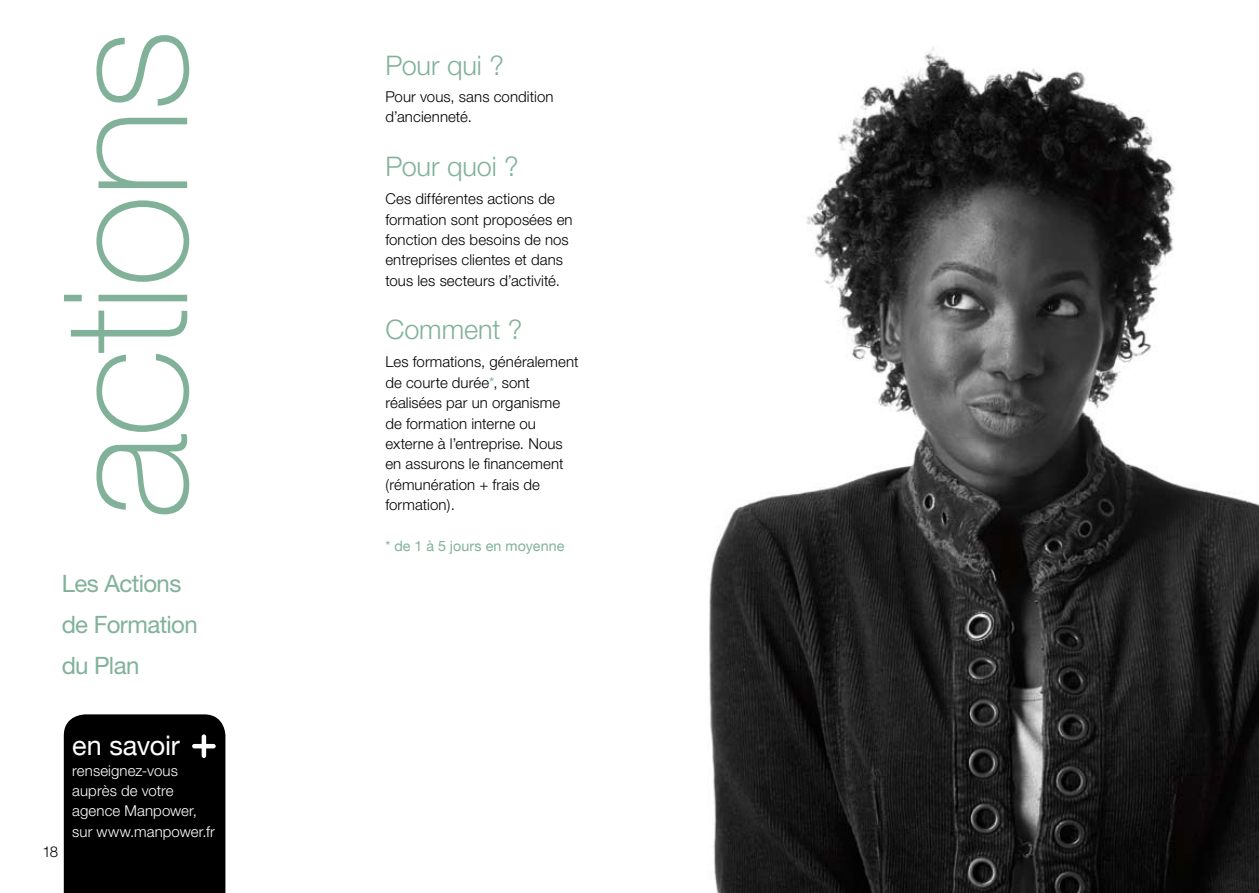
<style>
.page{position:relative;width:1259px;height:893px;background:#fff}
.page>*{position:absolute;margin:0;border:0;box-sizing:border-box;transform-origin:0 0}
.t1{font:100 172.5px "Helvetica Neue";letter-spacing:-.02em;color:#81b299}
.t2{font:300 27px "Helvetica Neue";letter-spacing:-.005em;color:#81b299}
.t3{font:27px "Helvetica Neue";letter-spacing:-.005em;color:#fff}
.t4{font:24px/40.8px "Helvetica Neue";letter-spacing:-.025em;color:#81b299}
.t5{font:300 15px/20.4px "Helvetica Neue";letter-spacing:.005em;color:#000}
.t6{font:300 15px/20.4px "Helvetica Neue";letter-spacing:.005em;color:#fff}
.t7{font:14.25px "Helvetica Neue";letter-spacing:.01em;color:#81b299}
.s1{font-weight:400;color:#81b299}
</style>
<div class="page">
<div style="left:64px;top:714px;width:161px;height:179px;background:#000"></div>
<hr style="left:192px;top:744px;width:24px;height:4px;background:#fff;border-radius:2px">
<hr style="left:202px;top:734px;width:4px;height:24px;background:#fff;border-radius:2px">
<img style="left:709px;top:47px;width:550px;height:846px">
<h1 class="t1" style="left:27px;top:520px;width:492px;rotate:-90deg">actions</h1>
<h3 class="t4" style="left:62px;top:563px;width:138px">Les Actions de Formation du Plan</h3>
<p class="t5" style="left:43px;top:841px;width:17px">18</p>
<h2 class="t3" style="left:72px;top:729px;width:109px">en savoir</h2>
<p class="t6" style="left:72px;top:760px;width:144px">renseignez-vous auprès de votre agence Manpower, sur www.manpower.fr</p>
<h2 class="t2" style="left:385px;top:49px;width:120px">Pour qui ?</h2>
<p class="t5" style="left:385px;top:86px;width:170px">Pour vous, sans condition d’ancienneté.</p>
<h2 class="t2" style="left:385px;top:150px;width:135px">Pour quoi ?</h2>
<p class="t5" style="left:385px;top:188px;width:189px">Ces différentes actions de formation sont proposées en fonction des besoins de nos entreprises clientes et dans tous les secteurs d’activité.</p>
<h2 class="t2" style="left:385px;top:313px;width:139px">Comment ?</h2>
<p class="t5" style="left:385px;top:352px;width:195px">Les formations, généralement de courte durée<span class="s1">*</span>, sont réalisées par un organisme de formation interne ou externe à l’entreprise. Nous en assurons le financement (rémunération + frais de formation).</p>
<p class="t7" style="left:385px;top:537px;width:181px">* de 1 à 5 jours en moyenne</p>
</div>
